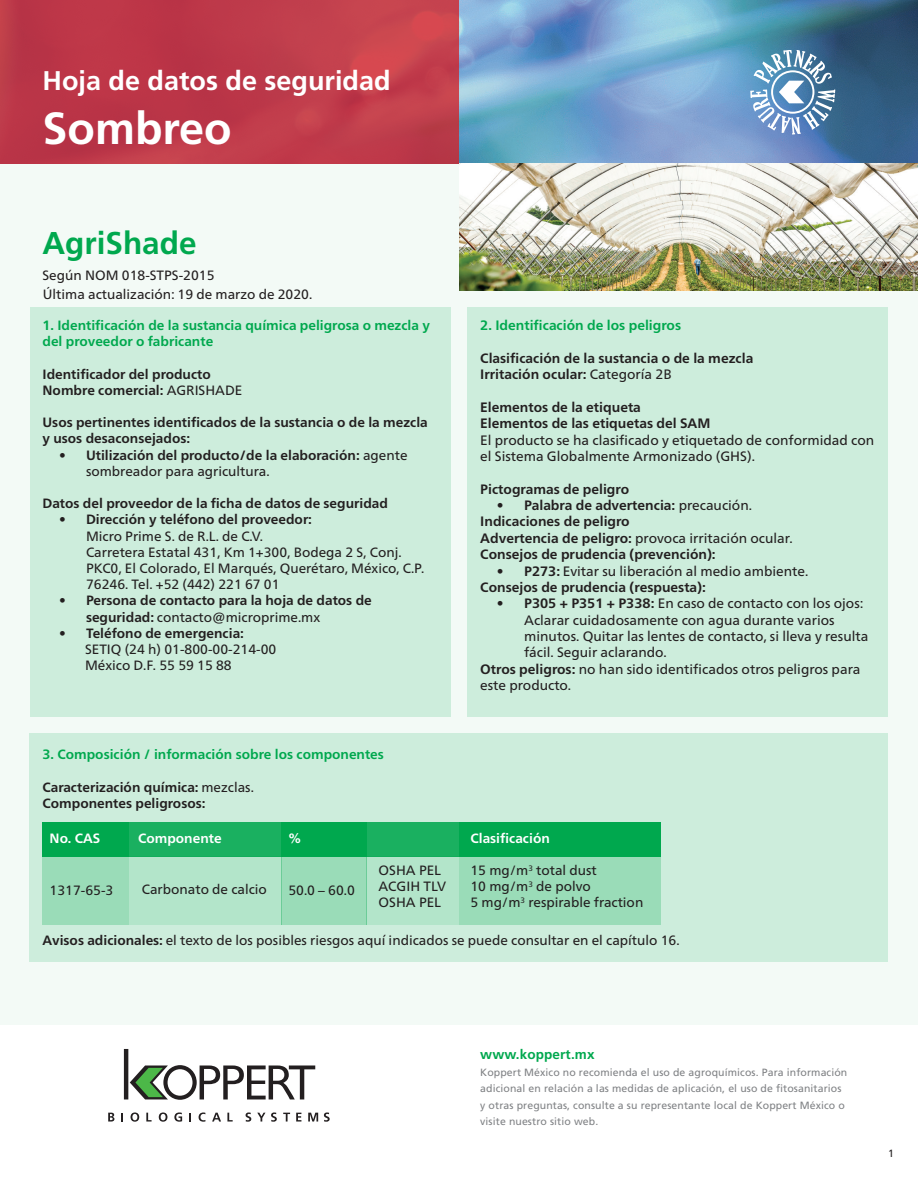
<style>
.page{position:relative;width:918px;height:1188px;background:#fff}
.page>*{position:absolute;margin:0;border:0;box-sizing:border-box;transform-origin:0 0}
.t1{font:700 45px "Frutiger LT Std";color:#fff}
.t2{font:700 31.5px "Frutiger LT Std";color:#00a84e}
.t3{font:700 27px "Frutiger LT Std";color:#fff}
.cuerpo{font:13.65px/16.4px "Frutiger Neue LTW1 G";color:#231f20}
.cuerpo-2{font:700 13.65px "Frutiger Neue LTW1 G";color:#231f20}
.t4{font:700 13.65px "Frutiger Neue LTW1 G";color:#00a84e}
.cuerpo-3{font:13.5px/16.2px "Frutiger Neue LTW1 G";color:#231f20}
.cuerpo-4{font:700 13.5px/16.2px "Frutiger Neue LTW1 G";color:#231f20}
.t5{font:700 13.5px/16.2px "Frutiger Neue LTW1 G";color:#00a84e}
.t6{font:700 13.5px "Frutiger Neue LTW1 G";color:#fff}
.t7{font:700 13.5px "Frutiger LT Std";letter-spacing:.01em;color:#00a84e}
.t8{font:10.5px/16.5px "Frutiger LT Std";letter-spacing:.01em;color:#808285}
.t9{font:10.5px "Frutiger LT Std";color:#231f20}
.s1{font-weight:400}
.s2{font-weight:700}
</style>
<div class="page">
<div style="left:0;top:163px;width:918px;height:862px;background:#f3faf6"></div>
<img style="left:459px;top:0;width:459px;height:163px">
<svg style="left:0;top:0;width:459px;height:163px;background:#be3a49"></svg>
<img style="left:459px;top:163px;width:459px;height:128px">
<svg style="left:750px;top:51px;width:85px;height:84px"></svg>
<svg style="left:108px;top:1113px;width:6px;height:9px"></svg>
<svg style="left:131px;top:1113px;width:8px;height:9px"></svg>
<svg style="left:146px;top:1113px;width:6px;height:9px"></svg>
<svg style="left:159px;top:1113px;width:8px;height:9px"></svg>
<svg style="left:174px;top:1113px;width:8px;height:9px"></svg>
<svg style="left:199px;top:1113px;width:6px;height:9px"></svg>
<svg style="left:212px;top:1113px;width:9px;height:9px"></svg>
<svg style="left:227px;top:1113px;width:6px;height:9px"></svg>
<svg style="left:246px;top:1113px;width:5px;height:9px"></svg>
<svg style="left:257px;top:1113px;width:8px;height:9px"></svg>
<svg style="left:271px;top:1113px;width:6px;height:9px"></svg>
<svg style="left:283px;top:1113px;width:7px;height:9px"></svg>
<svg style="left:296px;top:1113px;width:5px;height:9px"></svg>
<svg style="left:308px;top:1113px;width:10px;height:9px"></svg>
<svg style="left:324px;top:1113px;width:6px;height:9px"></svg>
<svg style="left:124px;top:1049px;width:191px;height:51px"></svg>
<div style="left:30px;top:733px;width:858px;height:229px;background:#cdeddc"></div>
<div style="left:30px;top:307px;width:420px;height:409px;background:#cdeddc"></div>
<div style="left:468px;top:307px;width:420px;height:409px;background:#cdeddc"></div>
<div style="left:43px;top:822px;width:86px;height:34px;background:#00a84e"></div>
<div style="left:281px;top:822px;width:85px;height:34px;background:#00a84e"></div>
<div style="left:366px;top:822px;width:93px;height:34px;background:#1ab060"></div>
<div style="left:459px;top:822px;width:202px;height:34px;background:#00a84e"></div>
<div style="left:129px;top:822px;width:152px;height:34px;background:#1ab060"></div>
<div style="left:43px;top:856px;width:86px;height:69px;background:#9adcb8"></div>
<div style="left:281px;top:856px;width:85px;height:69px;background:#9adcb8"></div>
<div style="left:366px;top:856px;width:93px;height:69px;background:#b3e5ca"></div>
<div style="left:459px;top:856px;width:202px;height:69px;background:#9adcb8"></div>
<div style="left:129px;top:856px;width:152px;height:69px;background:#b3e5ca"></div>
<h3 class="t3" style="left:43px;top:65px;width:350px">Hoja de datos de seguridad</h3>
<h1 class="t1" style="left:43px;top:102px;width:191px">Sombreo</h1>
<h2 class="t2" style="left:43px;top:224px;width:156px">AgriShade</h2>
<p class="cuerpo-3" style="left:43px;top:266px;width:174px">Según NOM 018-STPS-2015</p>
<p class="cuerpo-3" style="left:43px;top:285px;width:271px">Última actualización: 19 de marzo de 2020.</p>
<p class="t5" style="left:43px;top:316px;width:389px">1. Identificación de la sustancia química peligrosa o mezcla y del proveedor o fabricante</p>
<p class="cuerpo-4" style="left:43px;top:365px;width:170px">Identificador del producto</p>
<p class="cuerpo-4" style="left:43px;top:381px;width:201px">Nombre comercial: <span class="s1">AGRISHADE</span></p>
<p class="cuerpo-4" style="left:43px;top:413px;width:387px">Usos pertinentes identificados de la sustancia o de la mezcla y usos desaconsejados:</p>
<p class="cuerpo-4" style="left:86px;top:446px;width:323px;text-indent:-27px">• Utilización del producto/de la elaboración: <span class="s1">agente sombreador para agricultura.</span></p>
<p class="cuerpo-4" style="left:43px;top:494px;width:347px">Datos del proveedor de la ficha de datos de seguridad</p>
<p class="cuerpo-4" style="left:59px;top:511px;width:255px">• Dirección y teléfono del proveedor:</p>
<p class="cuerpo-3" style="left:86px;top:527px;width:178px">Micro Prime S. de R.L. de C.V.</p>
<p class="cuerpo-3" style="left:86px;top:543px;width:340px">Carretera Estatal 431, Km 1+300, Bodega 2 S, Conj.<br>PKC0, El Colorado, El Marqués, Querétaro, México, C.P.<br>76246. Tel. +52 (442) 221 67 01</p>
<p class="cuerpo-4" style="left:86px;top:592px;width:287px;text-indent:-27px">• Persona de contacto para la hoja de datos de seguridad: <span class="s1">contacto@microprime.mx</span></p>
<p class="cuerpo-4" style="left:59px;top:624px;width:186px">• Teléfono de emergencia:</p>
<p class="cuerpo-3" style="left:85px;top:640px;width:193px">SETIQ (24 h) 01-800-00-214-00</p>
<p class="cuerpo-3" style="left:85px;top:656px;width:148px">México D.F. 55 59 15 88</p>
<p class="t4" style="left:480px;top:315px;width:202px">2. Identificación de los peligros</p>
<p class="cuerpo-2" style="left:480px;top:348px;width:275px">Clasificación de la sustancia o de la mezcla</p>
<p class="cuerpo-2" style="left:480px;top:365px;width:193px">Irritación ocular: <span class="s1">Categoría 2B</span></p>
<p class="cuerpo-2" style="left:480px;top:397px;width:162px">Elementos de la etiqueta</p>
<p class="cuerpo-2" style="left:480px;top:414px;width:232px">Elementos de las etiquetas del SAM</p>
<p class="cuerpo" style="left:480px;top:431px;width:396px">El producto se ha clasificado y etiquetado de conformidad con el Sistema Globalmente Armonizado (GHS).</p>
<p class="cuerpo-2" style="left:480px;top:479px;width:150px">Pictogramas de peligro</p>
<p class="cuerpo-2" style="left:497px;top:495px;width:257px">• Palabra de advertencia: <span class="s1">precaución.</span></p>
<p class="cuerpo-2" style="left:480px;top:512px;width:151px">Indicaciones de peligro</p>
<p class="cuerpo" style="left:480px;top:529px;width:314px"><span class="s2">Advertencia de peligro:</span> provoca irritación ocular.</p>
<p class="cuerpo-2" style="left:480px;top:545px;width:237px">Consejos de prudencia (prevención):</p>
<p class="cuerpo" style="left:497px;top:562px;width:313px"><span class="s2">• P273:</span> Evitar su liberación al medio ambiente.</p>
<p class="cuerpo-2" style="left:480px;top:577px;width:227px">Consejos de prudencia (respuesta):</p>
<p class="cuerpo" style="left:524px;top:594px;width:346px;text-indent:-27px"><span class="s2">• P305 + P351 + P338:</span> En caso de contacto con los ojos:<br>Aclarar cuidadosamente con agua durante varios minutos. Quitar las lentes de contacto, si lleva y resulta fácil. Seguir aclarando.</p>
<p class="cuerpo" style="left:480px;top:660px;width:382px"><span class="s2">Otros peligros:</span> no han sido identificados otros peligros para este producto.</p>
<p class="t5" style="left:43px;top:746px;width:343px">3. Composición / información sobre los componentes</p>
<p class="cuerpo-4" style="left:43px;top:778px;width:213px">Caracterización química: <span class="s1">mezclas.</span></p>
<p class="cuerpo-4" style="left:43px;top:794px;width:165px">Componentes peligrosos:</p>
<p class="t6" style="left:50px;top:828px;width:52px">No. CAS</p>
<p class="t6" style="left:138px;top:828px;width:85px">Componente</p>
<p class="t6" style="left:288px;top:828px;width:14px">%</p>
<p class="t6" style="left:470px;top:828px;width:81px">Clasificación</p>
<p class="cuerpo-3" style="left:50px;top:881px;width:65px">1317-65-3</p>
<p class="cuerpo-3" style="left:142px;top:880px;width:127px">Carbonato de calcio</p>
<p class="cuerpo-3" style="left:288px;top:881px;width:68px">50.0 – 60.0</p>
<p class="cuerpo-3" style="left:470px;top:861px;width:128px">15 mg/m<sup>3</sup> total dust</p>
<p class="cuerpo-3" style="left:470px;top:877px;width:122px">10 mg/m<sup>3</sup> de polvo</p>
<p class="cuerpo-3" style="left:470px;top:894px;width:174px">5 mg/m<sup>3</sup> respirable fraction</p>
<p class="cuerpo-3" style="left:43px;top:932px;width:639px"><span class="s2">Avisos adicionales:</span> el texto de los posibles riesgos aquí indicados se puede consultar en el capítulo 16.</p>
<p class="cuerpo-3" style="left:379px;top:861px;width:64px">OSHA PEL</p>
<p class="cuerpo-3" style="left:379px;top:877px;width:69px">ACGIH TLV</p>
<p class="cuerpo-3" style="left:379px;top:894px;width:64px">OSHA PEL</p>
<p class="t7" style="left:480px;top:1046px;width:116px">www.koppert.mx</p>
<p class="t8" style="left:480px;top:1064px;width:369px">Koppert México no recomienda el uso de agroquímicos. Para información adicional en relación a las medidas de aplicación, el uso de fitosanitarios y otras preguntas, consulte a su representante local de Koppert México o visite nuestro sitio web.</p>
<p class="t9" style="left:888px;top:1147px;width:7px">1</p>
</div>
